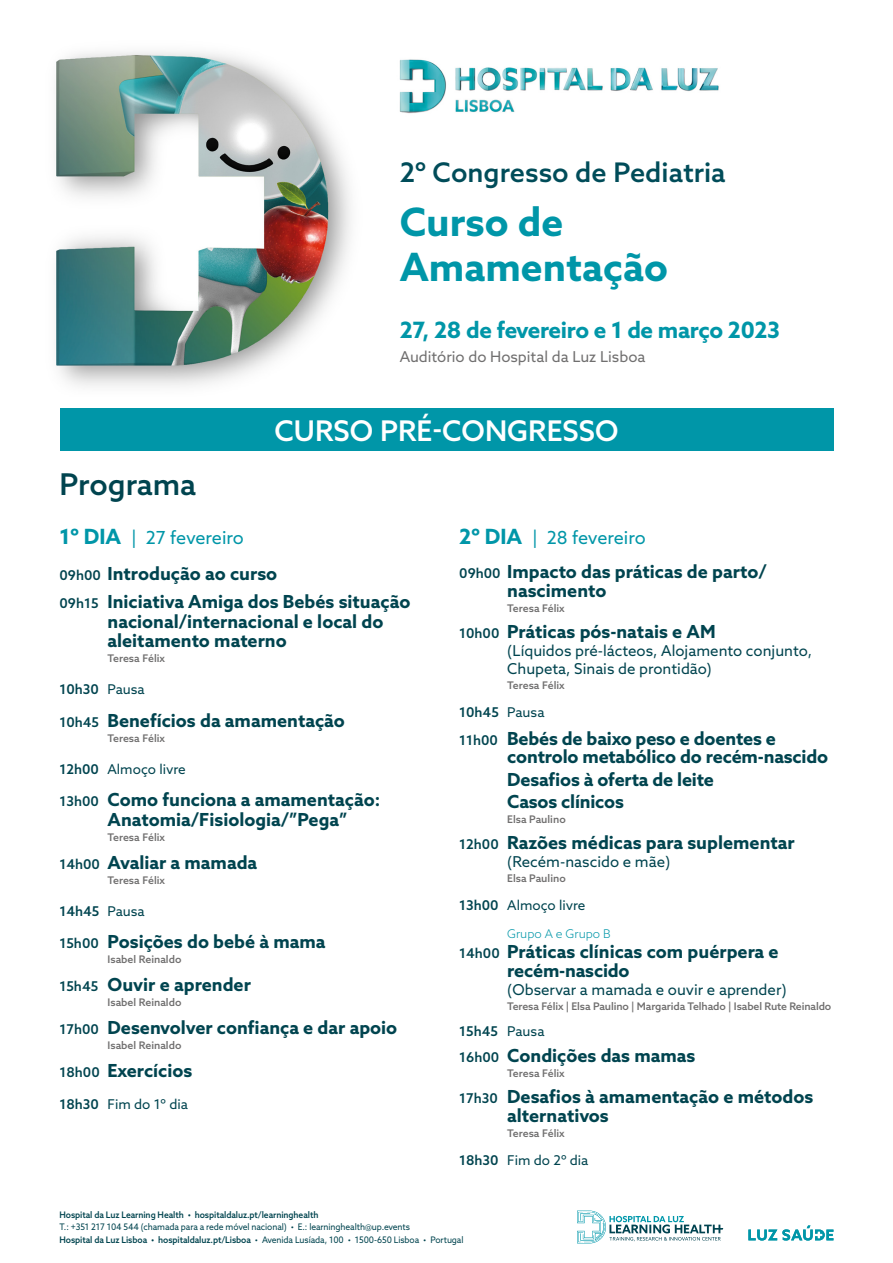
<style>
.page{position:relative;width:893px;height:1263px;background:#fff}
.page>*{position:absolute;margin:0;border:0;box-sizing:border-box;transform-origin:0 0}
.t1{font:700 39px/45px "Azo Sans";color:#0096a8}
.t2{font:500 30px "Azo Sans";color:#00444f}
.t3{font:500 28.5px "Azo Sans";color:#fff}
.t4{font:500 27px "Azo Sans";color:#004c59}
.t5{font:700 22.5px "Azo Sans";letter-spacing:-.015em;color:#0096a8}
.t6{font:700 18px/19.5px "Azo Sans";color:#00444f}
.t7{font:15px/18px "Azo Sans";color:#00444f}
.t8{font:15px "Azo Sans";color:#706f6f}
.t9{font:13.5px "Azo Sans";color:#00444f}
.t10{font:500 13.5px "Azo Sans";color:#00444f}
.t11{font:300 12px "Azo Sans";color:#0096a8}
.t12{font:500 10.5px "Azo Sans";color:#706f6f}
.t13{font:9px/13.5px "Azo Sans";letter-spacing:-.01em;color:#00444f;scale:.95 1}
.t14{font:500 9px "Azo Sans";letter-spacing:-.01em;color:#00444f;scale:.95 1}
.s1{font-size:21px;color:#0096a8}
.s2{font-weight:400;color:#0096a8}
.s3{font-weight:500;font-size:13.5px}
.s4{font-weight:400}
.s5{font-weight:500}
</style>
<div class="page">
<img style="left:399px;top:59px;width:320px;height:55px">
<img style="left:56px;top:51px;width:295px;height:335px">
<div style="left:60px;top:408px;width:773px;height:43px;background:#0096a8"></div>
<svg style="left:577px;top:1210px;width:146px;height:33px"></svg>
<svg style="left:748px;top:1225px;width:85px;height:15px"></svg>
<h3 class="t4" style="left:400px;top:155px;width:327px">2º Congresso de Pediatria</h3>
<h1 class="t1" style="left:400px;top:199px;width:270px">Curso de<br>Amamentação</h1>
<p class="t5" style="left:400px;top:315px;width:382px">27, 28 de fevereiro e 1 de março 2023</p>
<p class="t8" style="left:400px;top:346px;width:247px">Auditório do Hospital da Luz Lisboa</p>
<h2 class="t2" style="left:60px;top:465px;width:138px">Programa</h2>
<h3 class="t3" style="left:275px;top:411px;width:345px">CURSO PRÉ-CONGRESSO</h3>
<p class="t6" style="left:60px;top:518px;width:219px;line-height:36.5px"><span class="s1">1º DIA</span> <span class="s2">| 27 fevereiro<br></span><span class="s3">09h00</span> Introdução ao curso</p>
<p class="t6" style="left:108px;top:591px;width:304px;text-indent:-48px"><span class="s3">09h15</span> Iniciativa Amiga dos Bebés situação nacional/internacional e local do aleitamento materno</p>
<p class="t12" style="left:108px;top:651px;width:59px">Teresa Félix</p>
<p class="t10" style="left:60px;top:681px;width:87px">10h30 <span class="s4">Pausa</span></p>
<p class="t6" style="left:60px;top:710px;width:287px"><span class="s3">10h45</span> Benefícios da amamentação</p>
<p class="t12" style="left:108px;top:731px;width:59px">Teresa Félix</p>
<p class="t9" style="left:60px;top:760px;width:128px"><span class="s5">12h00</span> Almoço livre</p>
<p class="t6" style="left:108px;top:790px;width:274px;text-indent:-48px"><span class="s3">13h00</span> Como funciona a amamentação:<br>Anatomia/Fisiologia/”Pega”</p>
<p class="t12" style="left:108px;top:830px;width:59px">Teresa Félix</p>
<p class="t6" style="left:60px;top:852px;width:199px"><span class="s3">14h00</span> Avaliar a mamada</p>
<p class="t12" style="left:108px;top:873px;width:59px">Teresa Félix</p>
<p class="t10" style="left:60px;top:902px;width:87px">14h45 <span class="s4">Pausa</span></p>
<p class="t6" style="left:60px;top:932px;width:268px"><span class="s3">15h00</span> Posições do bebé à mama</p>
<p class="t12" style="left:108px;top:952px;width:75px">Isabel Reinaldo</p>
<p class="t6" style="left:60px;top:975px;width:193px"><span class="s3">15h45</span> Ouvir e aprender</p>
<p class="t12" style="left:108px;top:995px;width:75px">Isabel Reinaldo</p>
<p class="t6" style="left:60px;top:1018px;width:339px"><span class="s3">17h00</span> Desenvolver confiança e dar apoio</p>
<p class="t12" style="left:108px;top:1038px;width:75px">Isabel Reinaldo</p>
<p class="t6" style="left:60px;top:1061px;width:134px"><span class="s3">18h00</span> Exercícios</p>
<p class="t9" style="left:60px;top:1096px;width:130px"><span class="s5">18h30</span> Fim do 1º dia</p>
<p class="t6" style="left:459px;top:520px;width:309px;line-height:34.3px"><span class="s1">2º DIA</span> <span class="s2">| 28 fevereiro<br></span><span class="s3">09h00</span> Impacto das práticas de parto/</p>
<p class="t6" style="left:507px;top:581px;width:101px">nascimento</p>
<p class="t12" style="left:507px;top:602px;width:59px">Teresa Félix</p>
<p class="t6" style="left:459px;top:622px;width:258px"><span class="s3">10h00</span> Práticas pós-natais e AM</p>
<p class="t7" style="left:507px;top:642px;width:306px">(Líquidos pré-lácteos, Alojamento conjunto,<br>Chupeta, Sinais de prontidão)</p>
<p class="t12" style="left:507px;top:679px;width:59px">Teresa Félix</p>
<p class="t10" style="left:459px;top:704px;width:87px">10h45 <span class="s4">Pausa</span></p>
<p class="t6" style="left:507px;top:729px;width:322px;line-height:18px;text-indent:-48px"><span class="s3">11h00</span> Bebés de baixo peso e doentes e controlo metabólico do recém-nascido</p>
<p class="t6" style="left:507px;top:768px;width:208px;line-height:22.5px">Desafios à oferta de leite<br>Casos clínicos</p>
<p class="t12" style="left:507px;top:813px;width:60px">Elsa Paulino</p>
<p class="t6" style="left:459px;top:833px;width:337px"><span class="s3">12h00</span> Razões médicas para suplementar</p>
<p class="t7" style="left:507px;top:853px;width:165px">(Recém-nascido e mãe)</p>
<p class="t12" style="left:507px;top:871px;width:60px">Elsa Paulino</p>
<p class="t9" style="left:459px;top:896px;width:128px"><span class="s5">13h00</span> Almoço livre</p>
<p class="t11" style="left:507px;top:926px;width:105px">Grupo A e Grupo B</p>
<p class="t6" style="left:507px;top:941px;width:273px;text-indent:-48px"><span class="s3">14h00</span> Práticas clínicas com puérpera e recém-nascido</p>
<p class="t7" style="left:507px;top:981px;width:281px">(Observar a mamada e ouvir e aprender)</p>
<p class="t12" style="left:507px;top:999px;width:326px">Teresa Félix | Elsa Paulino | Margarida Telhado | Isabel Rute Reinaldo</p>
<p class="t10" style="left:459px;top:1022px;width:87px">15h45 <span class="s4">Pausa</span></p>
<p class="t6" style="left:459px;top:1045px;width:238px"><span class="s3">16h00</span> Condições das mamas</p>
<p class="t12" style="left:507px;top:1066px;width:59px">Teresa Félix</p>
<p class="t6" style="left:507px;top:1086px;width:307px;text-indent:-48px"><span class="s3">17h30</span> Desafios à amamentação e métodos alternativos</p>
<p class="t12" style="left:507px;top:1127px;width:59px">Teresa Félix</p>
<p class="t9" style="left:459px;top:1152px;width:131px"><span class="s5">18h30</span> Fim do 2º dia</p>
<p class="t14" style="left:60px;top:1209px;width:274px">Hospital da Luz Learning Health • hospitaldaluz.pt/learninghealth</p>
<p class="t13" style="left:60px;top:1220px;width:427px">T.: +351 217 104 544 (chamada para a rede móvel nacional) • E.: learninghealth@up.events<br><span class="s5">Hospital da Luz Lisboa • hospitaldaluz.pt/Lisboa</span> • Avenida Lusíada, 100 • 1500-650 Lisboa • Portugal</p>
</div>
